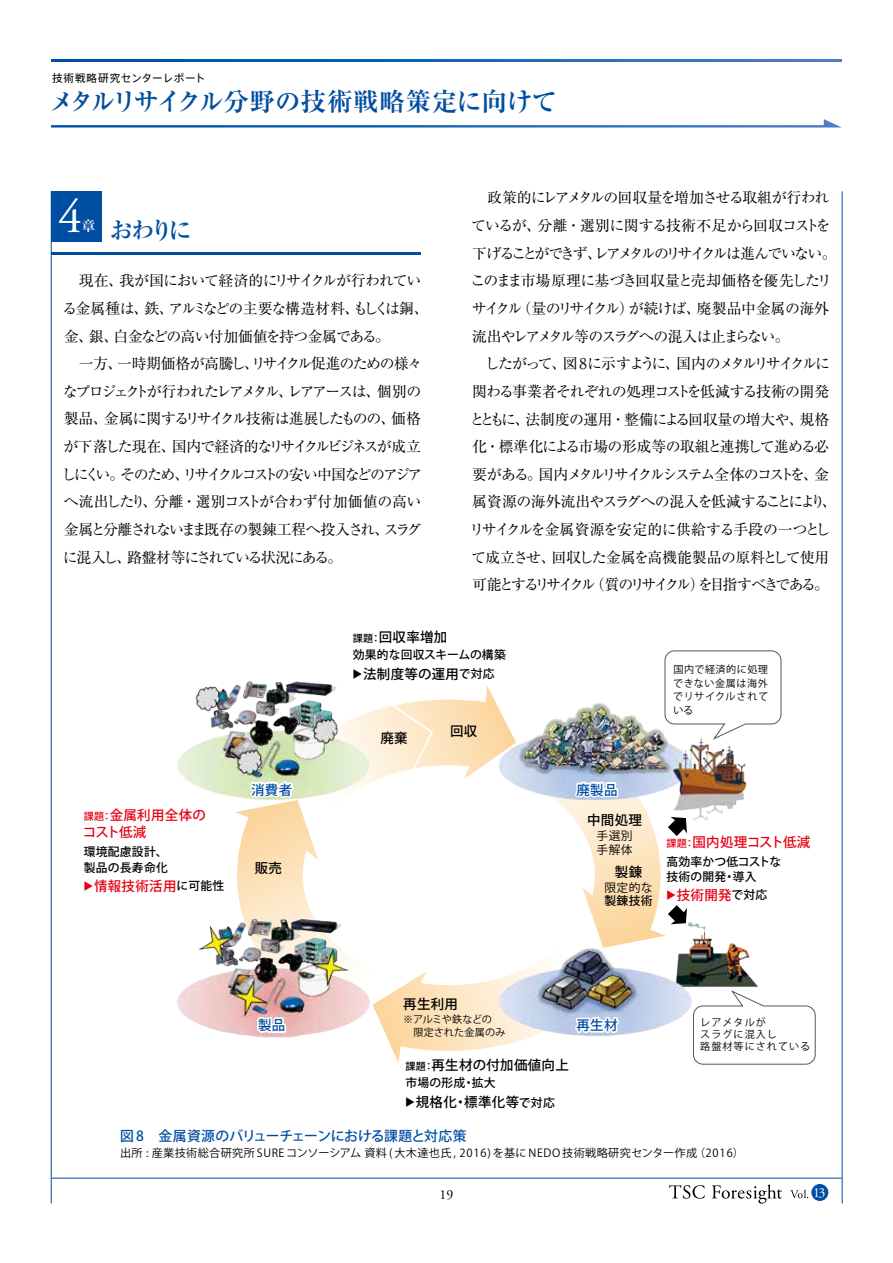
<style>
.page{position:relative;width:893px;height:1263px;background:#fff}
.page>*{position:absolute;margin:0;border:0;box-sizing:border-box;transform-origin:0 0}
.t1{font:47.85px "Adobe Garamond Pro";color:#fff}
.t2{font:700 25.5px "Ryumin Pro";letter-spacing:-.02em;color:#004ea2}
.t3{font:700 23.4px "Ryumin Pro";color:#004ea2}
.t4{font:14.85px/27.6px "Ryumin Pro";letter-spacing:-.085em;color:#000}
.t5{font:500 13.8px "Koz Go Pr 6 N";letter-spacing:-.025em;color:#004ea2}
.t6{font:13.8px "Adobe Garamond Pro";color:#000}
.t7{font:13.8px "Adobe Garamond Pro";color:#fff}
.t8{font:500 13.5px "Koz Go Pr 6 N";letter-spacing:.025em;color:#000}
.t9{font:500 13.5px/16.8px "Koz Go Pr 6 N";letter-spacing:.025em;color:#e60012}
.t10{font:500 13.5px "Koz Go Pr 6 N";letter-spacing:-.005em;color:#e60012}
.t11{font:500 13.5px "Koz Go Pr 6 N";letter-spacing:.025em;color:#004ea2}
.t12{font:500 11.85px/15.1px "Koz Go Pr 6 N";letter-spacing:.025em;color:#000}
.t13{font:11.85px/13.5px "Koz Go Pr 6 N";letter-spacing:.025em;color:#000}
.t14{font:11.1px "Koz Go Pr 6 N";letter-spacing:.03em;color:#000}
.t15{font:10.65px "Axis Std";letter-spacing:.04em;color:#000}
.t16{font:10.05px/13.5px "Koz Go Pr 6 N";letter-spacing:.055em;color:#000;text-align:justify}
.t17{font:10.05px/12.1px "Koz Go Pr 6 N";letter-spacing:.1em;color:#000}
.t18{font:10.05px/13.5px "Koz Go Pr 6 N";letter-spacing:.025em;color:#000}
.t19{font:500 10.05px "Koz Go Pr 6 N";color:#e60012}
.t20{font:500 10.05px "Koz Go Pr 6 N";color:#000}
.s1{font-size:10.05px}
.s2{font-size:11.85px;color:#000}
.s3{font-size:11.85px}
</style>
<div class="page">
<img style="left:177px;top:925px;width:58px;height:109px">
<img style="left:178px;top:686px;width:57px;height:111px">
<img style="left:235px;top:650px;width:581px;height:415px">
<div style="left:51px;top:191px;width:51px;height:50px;background:#004ea2"></div>
<hr style="left:51px;top:252px;width:370px;height:3px;background:#004ea2">
<svg style="left:51px;top:119px;width:791px;height:9px"></svg>
<svg style="left:51px;top:60px;width:791px;height:2px;background:#1965b1"></svg>
<hr style="left:51px;top:191px;width:1px;height:1012px;background:#004ea2">
<hr style="left:842px;top:191px;width:1px;height:1012px;background:#004ea2">
<hr style="left:51px;top:1178px;width:791px;height:1px;background:#004ea2">
<div style="left:811px;top:1184px;width:17px;height:17px;background:#004ea2;border-radius:50%"></div>
<svg style="left:790px;top:1190px;width:18px;height:8px"></svg>
<svg style="left:669px;top:1185px;width:36px;height:14px"></svg>
<svg style="left:712px;top:1184px;width:70px;height:19px"></svg>
<p class="t15" style="left:52px;top:70px;width:155px">技術戦略研究センターレポート</p>
<h2 class="t2" style="left:49px;top:81px;width:510px">メタルリサイクル分野の技術戦略策定に向けて</h2>
<h1 class="t1" style="left:58px;top:188px;width:25px">4</h1>
<h3 class="t3" style="left:82px;top:212px;width:112px"><sup>章</sup> おわりに</h3>
<p class="t4" style="left:61px;top:266px;width:369px">　現在、我が国において経済的にリサイクルが行われている金属種は、鉄、アルミなどの主要な構造材料、もしくは銅、金、銀、白金などの高い付加価値を持つ金属である。<br>　一方、一時期価格が高騰し、リサイクル促進のための様々なプロジェクトが行われたレアメタル、レアアースは、個別の製品、金属に関するリサイクル技術は進展したものの、価格が下落した現在、国内で経済的なリサイクルビジネスが成立しにくい。そのため、リサイクルコストの安い中国などのアジアへ流出したり、分離・選別コストが合わず付加価値の高い金属と分離されないまま既存の製錬工程へ投入され、スラグに混入し、路盤材等にされている状況にある。</p>
<p class="t4" style="left:470px;top:183px;width:369px">　政策的にレアメタルの回収量を増加させる取組が行われているが、分離・選別に関する技術不足から回収コストを下げることができず、レアメタルのリサイクルは進んでいない。このまま市場原理に基づき回収量と売却価格を優先したリサイクル（量のリサイクル）が続けば、廃製品中金属の海外流出やレアメタル等のスラグへの混入は止まらない。<br>　したがって、図 8に示すように、国内のメタルリサイクルに関わる事業者それぞれの処理コストを低減する技術の開発とともに、法制度の運用・整備による回収量の増大や、規格化・標準化による市場の形成等の取組と連携して進める必要がある。国内メタルリサイクルシステム全体のコストを、金属資源の海外流出やスラグへの混入を低減することにより、リサイクルを金属資源を安定的に供給する手段の一つとして成立させ、回収した金属を高機能製品の原料として使用可能とするリサイクル（質のリサイクル）を目指すべきである。</p>
<p class="t9" style="left:83px;top:807px;width:124px"><span class="s1">課題：</span>金属利用全体のコスト低減</p>
<p class="t12" style="left:84px;top:843px;width:86px;line-height:16.6px">環境配慮設計、製品の長寿命化</p>
<p class="t19" style="left:94px;top:881px;width:12px;rotate:90deg">▲</p>
<p class="t9" style="left:94px;top:878px;width:132px">情報技術活用<span class="s2">に可能性</span></p>
<p class="t8" style="left:353px;top:629px;width:96px"><span class="s1">課題：</span>回収率増加</p>
<p class="t12" style="left:353px;top:647px;width:155px">効果的な回収スキームの構築</p>
<p class="t20" style="left:363px;top:669px;width:12px;rotate:90deg">▲</p>
<p class="t8" style="left:363px;top:666px;width:133px">法制度等の運用<span class="s3">で対応</span></p>
<p class="t8" style="left:380px;top:730px;width:29px">廃棄</p>
<p class="t8" style="left:450px;top:723px;width:29px">回収</p>
<p class="t16" style="left:673px;top:663px;width:97px">国内で経済的に処理できない金属は海外でリサイクルされている</p>
<p class="t11" style="left:251px;top:782px;width:43px">消費者</p>
<p class="t11" style="left:576px;top:782px;width:43px">廃製品</p>
<p class="t8" style="left:255px;top:860px;width:29px">販売</p>
<p class="t8" style="left:587px;top:812px;width:56px">中間処理</p>
<p class="t13" style="left:597px;top:829px;width:37px">手選別手解体</p>
<p class="t8" style="left:615px;top:864px;width:29px">製錬</p>
<p class="t13" style="left:605px;top:881px;width:49px">限定的な</p>
<p class="t12" style="left:605px;top:894px;width:49px">製錬技術</p>
<p class="t10" style="left:666px;top:835px;width:145px"><span class="s1">課題：</span>国内処理コスト低減</p>
<p class="t12" style="left:666px;top:854px;width:116px">高効率かつ低コストな技術の開発・導入</p>
<p class="t19" style="left:677px;top:890px;width:12px;rotate:90deg">▲</p>
<p class="t9" style="left:677px;top:886px;width:92px">技術開発<span class="s2">で対応</span></p>
<p class="t11" style="left:258px;top:1017px;width:29px">製品</p>
<p class="t8" style="left:403px;top:996px;width:56px">再生利用</p>
<p class="t18" style="left:403px;top:1012px;width:104px">※アルミや鉄などの<br>　限定された金属のみ</p>
<p class="t8" style="left:405px;top:1057px;width:165px"><span class="s1">課題：</span>再生材の付加価値向上</p>
<p class="t12" style="left:405px;top:1075px;width:92px">市場の形成・拡大</p>
<p class="t20" style="left:416px;top:1097px;width:12px;rotate:90deg">▲</p>
<p class="t8" style="left:416px;top:1094px;width:140px">規格化・標準化等<span class="s3">で対応</span></p>
<p class="t11" style="left:576px;top:1017px;width:43px">再生材</p>
<p class="t17" style="left:700px;top:1016px;width:112px">レアメタルが<br>スラグに混入し<br>路盤材等にされている</p>
<p class="t5" style="left:120px;top:1128px;width:348px">図 8　金属資源のバリューチェーンにおける課題と対応策</p>
<p class="t14" style="left:120px;top:1146px;width:625px">出所 : 産業技術総合研究所 SUREコンソーシアム 資料 ( 大木達也氏 , 2016) を基に NEDO 技術戦略研究センター作成（2016）</p>
<p class="t6" style="left:439px;top:1186px;width:16px">19</p>
<p class="t7" style="left:813px;top:1184px;width:14px">13</p>
</div>
